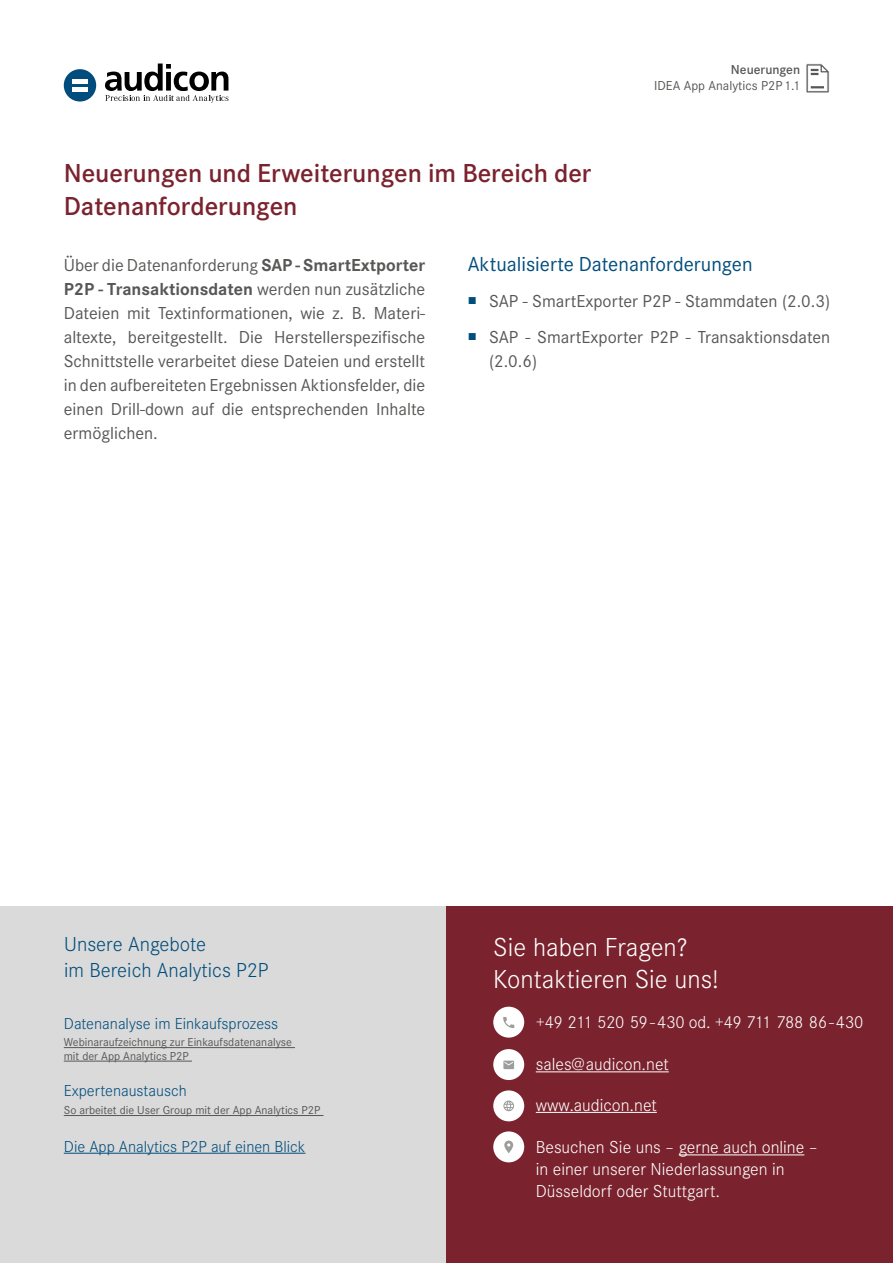
<style>
.page{position:relative;width:893px;height:1263px;background:#fff}
.page>*{position:absolute;margin:0;border:0;box-sizing:border-box;transform-origin:0 0}
.t1{font:600 27px/32.4px "Corporate S";color:#7a232e}
.t2{font:300 27px/32.4px "Corporate S";color:#fff}
.t3{font:300 21px/25.2px "Corporate S";color:#004d7d}
.t4{font:21px "Corporate S";color:#004d7d}
.t5{font:18px/24px "Corporate S";color:#575756;text-align:justify}
.t6{font:300 18px/21.8px "Corporate S";color:#fff}
.t7{font:300 16.5px "Corporate S";color:#004d7d}
.t8{font:13.5px "Corporate S";color:#575756}
.t9{font:600 13.5px "Corporate S";color:#575756}
.t10{font:12px/13.5px "Corporate S";color:#575756}
.s1{font-weight:700}
</style>
<div class="page">
<div style="left:0;top:907px;width:514px;height:356px;background:#dadada"></div>
<div style="left:64px;top:69px;width:32px;height:33px;background:#004d7d;border-radius:50%"></div>
<hr style="left:72px;top:80px;width:16px;height:4px;background:#fff">
<hr style="left:72px;top:87px;width:16px;height:4px;background:#fff">
<svg style="left:105px;top:64px;width:123px;height:39px"></svg>
<div style="left:446px;top:907px;width:447px;height:356px;background:#7a232e"></div>
<hr style="left:536px;top:1112px;width:121px;height:1px;background:#fff">
<div style="left:493px;top:1090px;width:31px;height:31px;background:#fff;border-radius:50%"></div>
<svg style="left:503px;top:1100px;width:11px;height:11px"></svg>
<hr style="left:536px;top:1071px;width:133px;height:1px;background:#fff">
<div style="left:493px;top:1049px;width:31px;height:31px;background:#fff;border-radius:50%"></div>
<svg style="left:503px;top:1060px;width:11px;height:9px"></svg>
<div style="left:493px;top:1007px;width:31px;height:30px;background:#fff;border-radius:50%"></div>
<svg style="left:503px;top:1017px;width:11px;height:11px"></svg>
<hr style="left:679px;top:1154px;width:125px;height:1px;background:#fff">
<div style="left:493px;top:1131px;width:31px;height:31px;background:#fff;border-radius:50%"></div>
<svg style="left:504px;top:1140px;width:9px;height:13px"></svg>
<svg style="left:806px;top:63px;width:24px;height:30px"></svg>
<hr style="left:64px;top:1047px;width:231px;height:1px;background:#575756">
<hr style="left:64px;top:1061px;width:128px;height:1px;background:#575756">
<hr style="left:64px;top:1115px;width:259px;height:1px;background:#575756">
<hr style="left:64px;top:1153px;width:241px;height:1px;background:#004d7d">
<p class="t9" style="left:731px;top:61px;width:71px">Neuerungen</p>
<p class="t8" style="left:654px;top:78px;width:147px">IDEA App Analytics P2P 1.1</p>
<h1 class="t1" style="left:64px;top:158px;width:529px">Neuerungen und Erweiterungen im Bereich der<br>Datenanforderungen</h1>
<p class="t4" style="left:468px;top:252px;width:286px">Aktualisierte Datenanforderungen</p>
<p class="t5" style="left:468px;top:289px;width:364px"><sup>■</sup> SAP - SmartExporter P2P - Stammdaten (2.0.3)</p>
<p class="t5" style="left:489px;top:325px;width:343px;text-indent:-21px"><sup>■</sup> SAP - SmartExporter P2P - Transaktionsdaten (2.0.6)</p>
<p class="t5" style="left:64px;top:253px;width:363px">Über die Datenanforderung <span class="s1">SAP - SmartExtporter P2P - Transaktionsdaten</span> werden nun zusätzliche Dateien mit Textinformationen, wie z. B. Materi&shy;altexte, bereitgestellt. Die Herstellerspezifische Schnittstelle verarbeitet diese Dateien und erstellt in den aufbereiteten Ergebnissen Aktionsfelder, die einen Drill-down auf die entsprechenden Inhalte ermöglichen.</p>
<p class="t3" style="left:64px;top:932px;width:206px">Unsere Angebote<br>im Bereich Analytics P2P</p>
<p class="t7" style="left:64px;top:1014px;width:216px">Datenanalyse im Einkaufsprozess</p>
<p class="t10" style="left:64px;top:1036px;width:230px">Webinaraufzeichnung zur Einkaufsdatenanalyse mit der App Analytics P2P</p>
<p class="t7" style="left:64px;top:1081px;width:124px">Expertenaustausch</p>
<p class="t10" style="left:64px;top:1104px;width:258px">So arbeitet die User Group mit der App Analytics P2P</p>
<p class="t7" style="left:64px;top:1137px;width:243px">Die App Analytics P2P auf einen Blick</p>
<h1 class="t2" style="left:493px;top:931px;width:227px">Sie haben Fragen?<br>Kontaktieren Sie uns!</h1>
<p class="t6" style="left:536px;top:1011px;width:329px">+49 211 520 59- 430 od. +49 711 788 86-430</p>
<p class="t6" style="left:536px;top:1053px;width:135px">sales@audicon.net</p>
<p class="t6" style="left:536px;top:1094px;width:123px">www.audicon.net</p>
<p class="t6" style="left:536px;top:1136px;width:284px">Besuchen Sie uns – gerne auch online – in einer unserer Niederlassungen in<br>Düsseldorf oder Stuttgart.</p>
</div>
